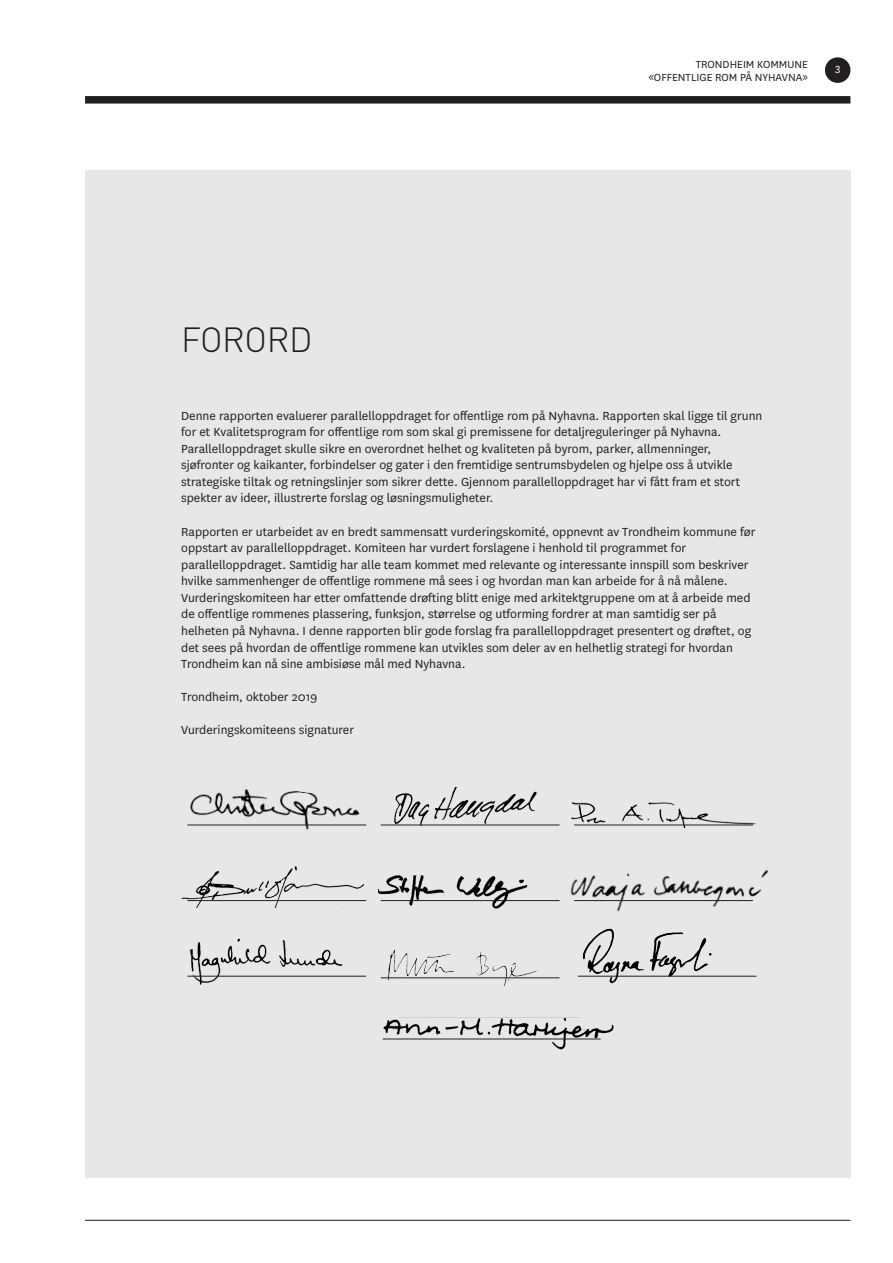
<style>
.page{position:relative;width:893px;height:1263px;background:#fff}
.page>*{position:absolute;margin:0;border:0;box-sizing:border-box;transform-origin:0 0}
.overskrift{font:300 34.5px "DIN";letter-spacing:-.01em;color:#231f20}
.brød{font:13.65px/16.5px "National";color:#231f20}
.t1{font:12px/13.5px "National";color:#231f20;text-align:right}
.t2{font:12px "National";color:#fff}
</style>
<div class="page">
<div style="left:825px;top:57px;width:25px;height:26px;background:#231f20;border-radius:50%"></div>
<hr style="left:85px;top:1220px;width:765px;height:1px;background:#231f20">
<div style="left:85px;top:96px;width:765px;height:8px;background:#231f20"></div>
<div style="left:85px;top:170px;width:765px;height:1008px;background:#e6e7e9"></div>
<img style="left:570px;top:869px;width:198px;height:43px">
<img style="left:187px;top:789px;width:194px;height:41px">
<img style="left:181px;top:866px;width:183px;height:42px">
<img style="left:187px;top:938px;width:159px;height:47px">
<img style="left:571px;top:802px;width:185px;height:27px">
<img style="left:378px;top:875px;width:154px;height:34px">
<img style="left:381px;top:787px;width:163px;height:40px">
<img style="left:382px;top:1017px;width:232px;height:33px">
<img style="left:577px;top:928px;width:148px;height:56px">
<img style="left:387px;top:950px;width:151px;height:36px">
<hr style="left:187px;top:825px;width:179px;height:1px;background:#231f20">
<hr style="left:187px;top:900px;width:179px;height:1px;background:#231f20">
<hr style="left:187px;top:976px;width:179px;height:1px;background:#231f20">
<hr style="left:381px;top:825px;width:179px;height:1px;background:#231f20">
<hr style="left:381px;top:900px;width:179px;height:1px;background:#231f20">
<hr style="left:381px;top:977px;width:179px;height:1px;background:#231f20">
<hr style="left:383px;top:1039px;width:218px;height:1px;background:#231f20">
<hr style="left:574px;top:825px;width:179px;height:1px;background:#231f20">
<hr style="left:574px;top:900px;width:179px;height:1px;background:#231f20">
<hr style="left:578px;top:976px;width:178px;height:1px;background:#231f20">
<p class="overskrift" style="left:181px;top:318px;width:133px">FORORD</p>
<p class="t1" style="left:648px;top:57px;width:161px">TRONDHEIM KOMMUNE «OFFENTLIGE ROM PÅ NYHAVNA»</p>
<p class="t2" style="left:835px;top:62px;width:7px">3</p>
<p class="brød" style="left:181px;top:407px;width:583px">Denne rapporten evaluerer parallelloppdraget for offentlige rom på Nyhavna. Rapporten skal ligge til grunn for et Kvalitetsprogram for offentlige rom som skal gi premissene for detaljreguleringer på Nyhavna.<br>Parallelloppdraget skulle sikre en overordnet helhet og kvaliteten på byrom, parker, allmenninger, sjøfronter og kaikanter, forbindelser og gater i den fremtidige sentrumsbydelen og hjelpe oss å utvikle strategiske tiltak og retningslinjer som sikrer dette. Gjennom parallelloppdraget har vi fått fram et stort spekter av ideer, illustrerte forslag og løsningsmuligheter.</p>
<p class="brød" style="left:181px;top:523px;width:576px">Rapporten er utarbeidet av en bredt sammensatt vurderingskomité, oppnevnt av Trondheim kommune før oppstart av parallelloppdraget. Komiteen har vurdert forslagene i henhold til programmet for parallelloppdraget. Samtidig har alle team kommet med relevante og interessante innspill som beskriver hvilke sammenhenger de offentlige rommene må sees i og hvordan man kan arbeide for å nå målene.<br>Vurderingskomiteen har etter omfattende drøfting blitt enige med arkitektgruppene om at å arbeide med de offentlige rommenes plassering, funksjon, størrelse og utforming fordrer at man samtidig ser på helheten på Nyhavna. I denne rapporten blir gode forslag fra parallelloppdraget presentert og drøftet, og det sees på hvordan de offentlige rommene kan utvikles som deler av en helhetlig strategi for hvordan Trondheim kan nå sine ambisiøse mål med Nyhavna.</p>
<p class="brød" style="left:181px;top:688px;width:138px">Trondheim, oktober 2019</p>
<p class="brød" style="left:181px;top:721px;width:174px">Vurderingskomiteens signaturer</p>
</div>
